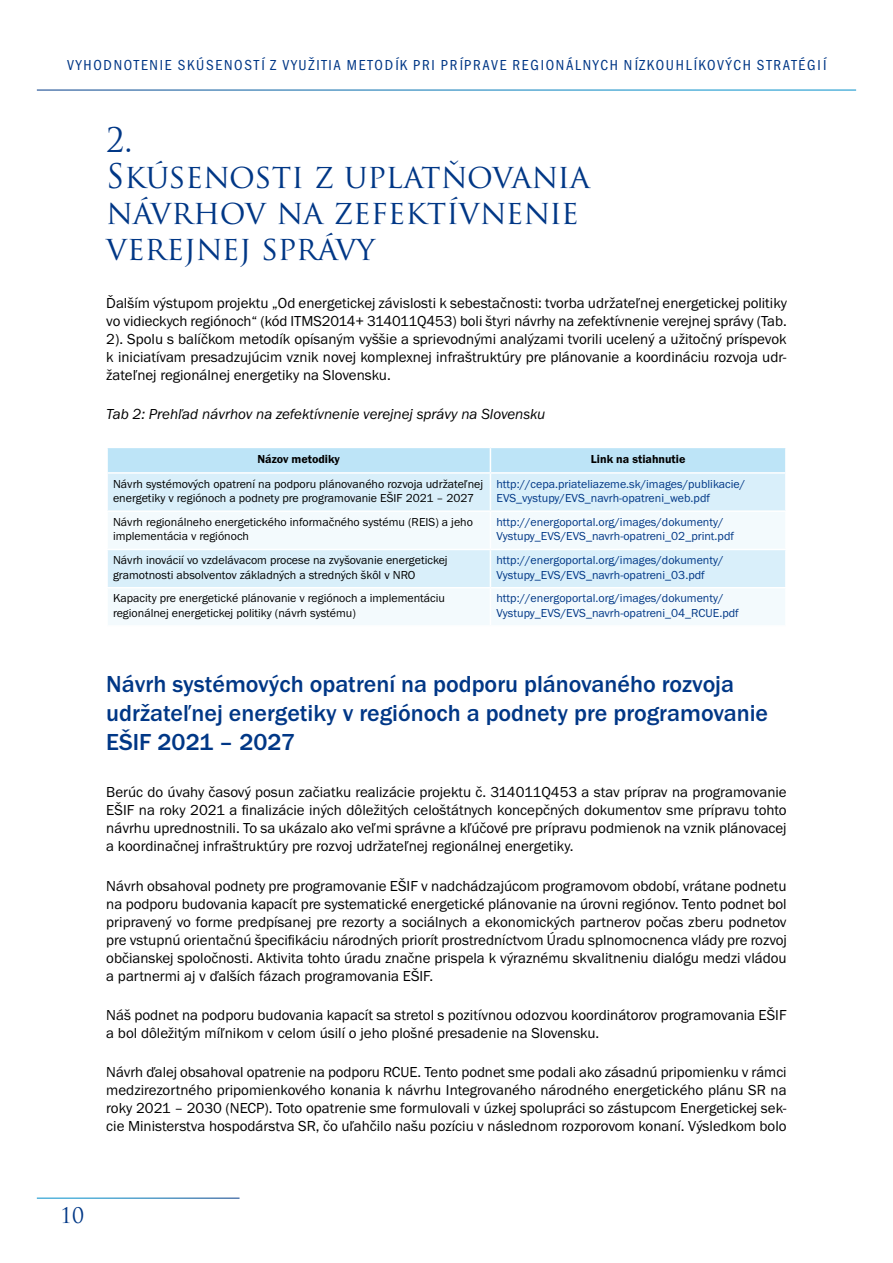
<style>
.page{position:relative;width:893px;height:1263px;background:#fff}
.page>*{position:absolute;margin:0;border:0;box-sizing:border-box;transform-origin:0 0}
.t1{font:33px/36px "Trajan Pro";color:#003786}
.t2{font:500 24px/28.8px "Franklin Got Itc TOT";color:#003786}
.t3{font:21px "Trajan Pro";color:#003786}
.t4{font:15px/18px "Franklin Got Itc TOT Boo";color:#000;text-align:justify}
.t5{font:15px "Franklin Got Itc TOT Boo Con";letter-spacing:.115em;color:#003786}
.t6{font:15px "Franklin Got Itc TOT Boo Ita";color:#000}
.t7{font:12px/14.4px "Franklin Got Itc TOT Boo";color:#000}
.t8{font:12px/14.4px "Franklin Got Itc TOT Boo";color:#003786}
.t9{font:12px "Franklin Got Itc TOT Dem";color:#000}
</style>
<div class="page">
<div style="left:108px;top:474px;width:677px;height:36px;background:#d9effa"></div>
<svg style="left:108px;top:512px;width:677px;height:113px;fill:#f3fafd"></svg>
<svg style="left:107px;top:447px;width:678px;height:25px;background:#c0e5f7"></svg>
<hr style="left:490px;top:474px;width:1px;height:36px;background:#fff">
<hr style="left:490px;top:512px;width:1px;height:37px;background:#fff">
<hr style="left:106px;top:549px;width:384px;height:1px;background:#fff">
<hr style="left:490px;top:549px;width:297px;height:1px;background:#fff">
<hr style="left:490px;top:550px;width:1px;height:37px;background:#fff">
<hr style="left:106px;top:587px;width:384px;height:1px;background:#fff">
<hr style="left:490px;top:587px;width:297px;height:1px;background:#fff">
<hr style="left:490px;top:588px;width:1px;height:37px;background:#fff">
<p class="t5" style="left:67px;top:56px;width:760px">VYHODNOTENIE SKÚSENOSTÍ Z VYUŽITIA METODÍK PRI PRÍPRAVE REGIONÁLNYCH NÍZKOUHLÍKOVÝCH STRATÉGIÍ</p>
<h1 class="t1" style="left:106px;top:122px;width:485px">2.<br>SKÚSENOSTI Z UPLATŇOVANIA<br>NÁVRHOV NA ZEFEKTÍVNENIE<br>VEREJNEJ SPRÁVY</h1>
<p class="t4" style="left:106px;top:294px;width:682px">Ďalším výstupom projektu „Od energetickej závislosti k sebestačnosti: tvorba udržateľnej energetickej politiky vo vidieckych regiónoch“ (kód ITMS2014+ 314011Q453) boli štyri návrhy na zefektívnenie verejnej správy (Tab.<br>2). Spolu s balíčkom metodík opísaným vyššie a sprievodnými analýzami tvorili ucelený a užitočný príspevok k iniciatívam presadzujúcim vznik novej komplexnej infraštruktúry pre plánovanie a koordináciu rozvoja udr&shy;žateľnej regionálnej energetiky na Slovensku.</p>
<p class="t6" style="left:106px;top:406px;width:441px">Tab 2: Prehľad návrhov na zefektívnenie verejnej správy na Slovensku</p>
<p class="t9" style="left:258px;top:452px;width:84px">Názov metodiky</p>
<p class="t9" style="left:591px;top:452px;width:96px">Link na stiahnutie</p>
<p class="t7" style="left:113px;top:476px;width:372px">Návrh systémových opatrení na podporu plánovaného rozvoja udržateľnej energetiky v regiónoch a podnety pre programovanie EŠIF 2021 – 2027</p>
<p class="t8" style="left:496px;top:476px;width:250px">http://cepa.priateliazeme.sk/images/publikacie/<br>EVS_vystupy/EVS_navrh-opatreni_web.pdf</p>
<p class="t7" style="left:113px;top:515px;width:361px">Návrh regionálneho energetického informačného systému (REIS) a jeho implementácia v regiónoch</p>
<p class="t8" style="left:496px;top:515px;width:239px">http://energoportal.org/images/dokumenty/<br>Vystupy_EVS/EVS_navrh-opatreni_02_print.pdf</p>
<p class="t7" style="left:113px;top:553px;width:336px">Návrh inovácií vo vzdelávacom procese na zvyšovanie energetickej gramotnosti absolventov základných a stredných škôl v NRO</p>
<p class="t8" style="left:496px;top:553px;width:229px">http://energoportal.org/images/dokumenty/<br>Vystupy_EVS/EVS_navrh-opatreni_03.pdf</p>
<p class="t7" style="left:113px;top:591px;width:333px">Kapacity pre energetické plánovanie v regiónoch a implementáciu regionálnej energetickej politiky (návrh systému)</p>
<p class="t8" style="left:496px;top:591px;width:244px">http://energoportal.org/images/dokumenty/<br>Vystupy_EVS/EVS_navrh-opatreni_04_RCUE.pdf</p>
<h2 class="t2" style="left:106px;top:670px;width:663px">Návrh systémových opatrení na podporu plánovaného rozvoja udržateľnej energetiky v regiónoch a podnety pre programovanie<br>EŠIF 2021 – 2027</h2>
<p class="t4" style="left:106px;top:784px;width:682px">Berúc do úvahy časový posun začiatku realizácie projektu č. 314011Q453 a stav príprav na programovanie EŠIF na roky 2021 a finalizácie iných dôležitých celoštátnych koncepčných dokumentov sme prípravu tohto návrhu uprednostnili. To sa ukázalo ako veľmi správne a kľúčové pre prípravu podmienok na vznik plánovacej a koordinačnej infraštruktúry pre rozvoj udržateľnej regionálnej energetiky.</p>
<p class="t4" style="left:106px;top:877px;width:682px">Návrh obsahoval podnety pre programovanie EŠIF v nadchádzajúcom programovom období, vrátane podnetu na podporu budovania kapacít pre systematické energetické plánovanie na úrovni regiónov. Tento podnet bol pripravený vo forme predpísanej pre rezorty a sociálnych a ekonomických partnerov počas zberu podnetov pre vstupnú orientačnú špecifikáciu národných priorít prostredníctvom Úradu splnomocnenca vlády pre rozvoj občianskej spoločnosti. Aktivita tohto úradu značne prispela k výraznému skvalitneniu dialógu medzi vládou a partnermi aj v ďalších fázach programovania EŠIF.</p>
<p class="t4" style="left:106px;top:1006px;width:682px">Náš podnet na podporu budovania kapacít sa stretol s pozitívnou odozvou koordinátorov programovania EŠIF a bol dôležitým míľnikom v celom úsilí o jeho plošné presadenie na Slovensku.</p>
<p class="t4" style="left:106px;top:1063px;width:682px">Návrh ďalej obsahoval opatrenie na podporu RCUE. Tento podnet sme podali ako zásadnú pripomienku v rámci medzirezortného pripomienkového konania k návrhu Integrovaného národného energetického plánu SR na roky 2021 – 2030 (NECP). Toto opatrenie sme formulovali v úzkej spolupráci so zástupcom Energetickej sek&shy;cie Ministerstva hospodárstva SR, čo uľahčilo našu pozíciu v následnom rozporovom konaní. Výsledkom bolo</p>
<h3 class="t3" style="left:60px;top:1202px;width:25px">10</h3>
</div>
